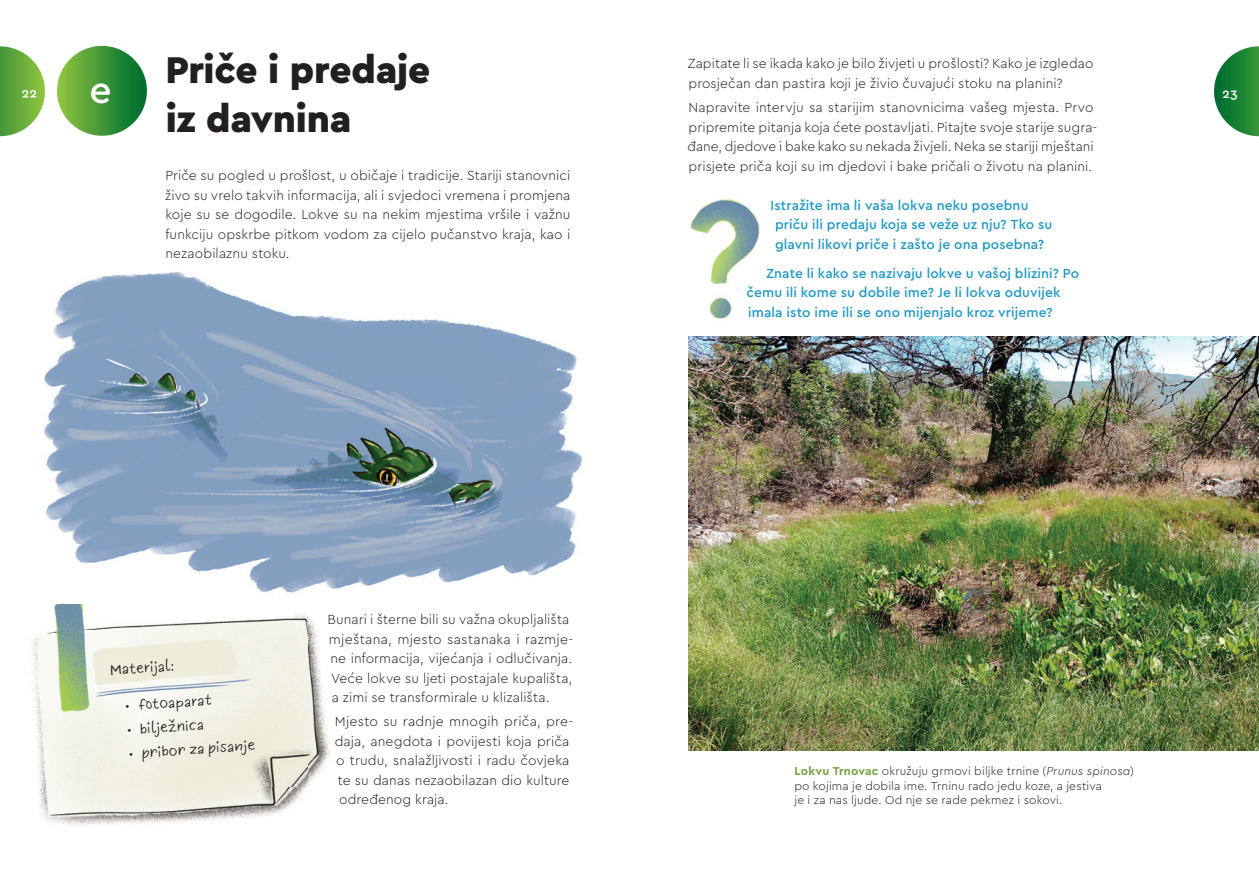
<style>
.page{position:relative;width:1259px;height:893px;background:#fff}
.page>*{position:absolute;margin:0;border:0;box-sizing:border-box;transform-origin:0 0}
.t1{font:900 39px/48.8px "Cera PRO";letter-spacing:-.005em;color:#231f20}
.t2{font:500 39px "Cera PRO";color:#fff}
.t3{font:300 13.8px/19.5px "Cera PRO";letter-spacing:.005em;color:#231f20}
.t4{font:500 13.8px/19.5px "Cera PRO";letter-spacing:.01em;color:#1f98c4}
.t5{font:13.8px "Six Hands Marker";color:#231f20}
.t6{font:500 13.8px "Cera PRO";color:#fff}
.t7{font:300 12px/14.7px "Cera PRO";letter-spacing:.01em;color:#231f20}
.s1{font-weight:700;color:#74a142}
.s2{font-style:italic}
</style>
<div class="page">
<svg style="left:1214px;top:46px;width:45px;height:90px"></svg>
<img style="left:690px;top:199px;width:70px;height:120px">
<img style="left:0;top:45px;width:330px;height:781px">
<img style="left:0;top:46px;width:45px;height:90px">
<img style="left:22px;top:90px;width:14px;height:8px">
<div style="left:57px;top:46px;width:90px;height:90px;background:linear-gradient(to right,#91c53f,#006d33);border-radius:45px"></div>
<img style="left:688px;top:336px;width:571px;height:415px">
<img style="left:32px;top:263px;width:551px;height:340px">
<h1 class="t2" style="left:89px;top:64px;width:24px">e</h1>
<h1 class="t1" style="left:165px;top:44px;width:266px">Priče i predaje iz davnina</h1>
<p class="t3" style="left:165px;top:165px;width:407px;text-align:justify">Priče su pogled u prošlost, u običaje i tradicije. Stariji stanovnici živo su vrelo takvih informacija, ali i svjedoci vremena i promjena koje su se dogodile. Lokve su na nekim mjestima vršile i važnu funkciju opskrbe pitkom vodom za cijelo pučanstvo kraja, kao i nezaobilaznu stoku.</p>
<p class="t3" style="left:687px;top:53px;width:408px">Zapitate li se ikada kako je bilo živjeti u prošlosti? Kako je izgledao prosječan dan pastira koji je živio čuvajući stoku na planini?</p>
<p class="t3" style="left:687px;top:97px;width:411px">Napravite intervju sa starijim stanovnicima vašeg mjesta. Prvo pripremite pitanja koja ćete postavljati. Pitajte svoje starije sugra&shy;đane, djedove i bake kako su nekada živjeli. Neka se stariji mještani prisjete priča koji su im djedovi i bake pričali o životu na planini.</p>
<p class="t4" style="left:775px;top:195px;width:279px;text-indent:-4px">Istražite ima li vaša lokva neku posebnu priču ili predaju koja se veže uz nju? Tko su glavni likovi priče i zašto je ona posebna?</p>
<p class="t4" style="left:746px;top:263px;width:334px;text-indent:19px">Znate li kako se nazivaju lokve u vašoj blizini? Po čemu ili kome su dobile ime? Je li lokva oduvijek imala isto ime ili se ono mijenjalo kroz vrijeme?</p>
<p class="t6" style="left:1222px;top:84px;width:17px">23</p>
<p class="t5" style="left:109px;top:658px;width:66px;rotate:-4deg">Materijal:</p>
<p class="t5" style="left:124px;top:694px;width:88px;rotate:-4deg">• fotoaparat</p>
<p class="t5" style="left:126px;top:718px;width:79px;rotate:-4deg">• bilježnica</p>
<p class="t5" style="left:128px;top:742px;width:128px;rotate:-4deg">• pribor za pisanje</p>
<p class="t3" style="left:327px;top:609px;width:247px">Bunari i šterne bili su važna okupljališta mještana, mjesto sastanaka i razmje&shy;ne informacija, vijećanja i odlučivanja.<br>Veće lokve su ljeti postajale kupališta, a zimi se transformirale u klizališta.</p>
<p class="t3" style="left:335px;top:711px;width:240px">Mjesto su radnje mnogih priča, pre-</p>
<p class="t3" style="left:335px;top:731px;width:236px">daja, anegdota i povijesti koja priča</p>
<p class="t3" style="left:336px;top:750px;width:235px">o trudu, snalažljivosti i radu čovjeka</p>
<p class="t3" style="left:338px;top:770px;width:233px">te su danas nezaobilazan dio kulture</p>
<p class="t3" style="left:339px;top:789px;width:111px">određenog kraja.</p>
<p class="t7" style="left:794px;top:763px;width:341px"><span class="s1">Lokvu Trnovac</span> okružuju grmovi biljke trnine (<span class="s2">Prunus spinosa</span>) po kojima je dobila ime. Trninu rado jedu koze, a jestiva<br>je i za nas ljude. Od nje se rade pekmez i sokovi.</p>
</div>
